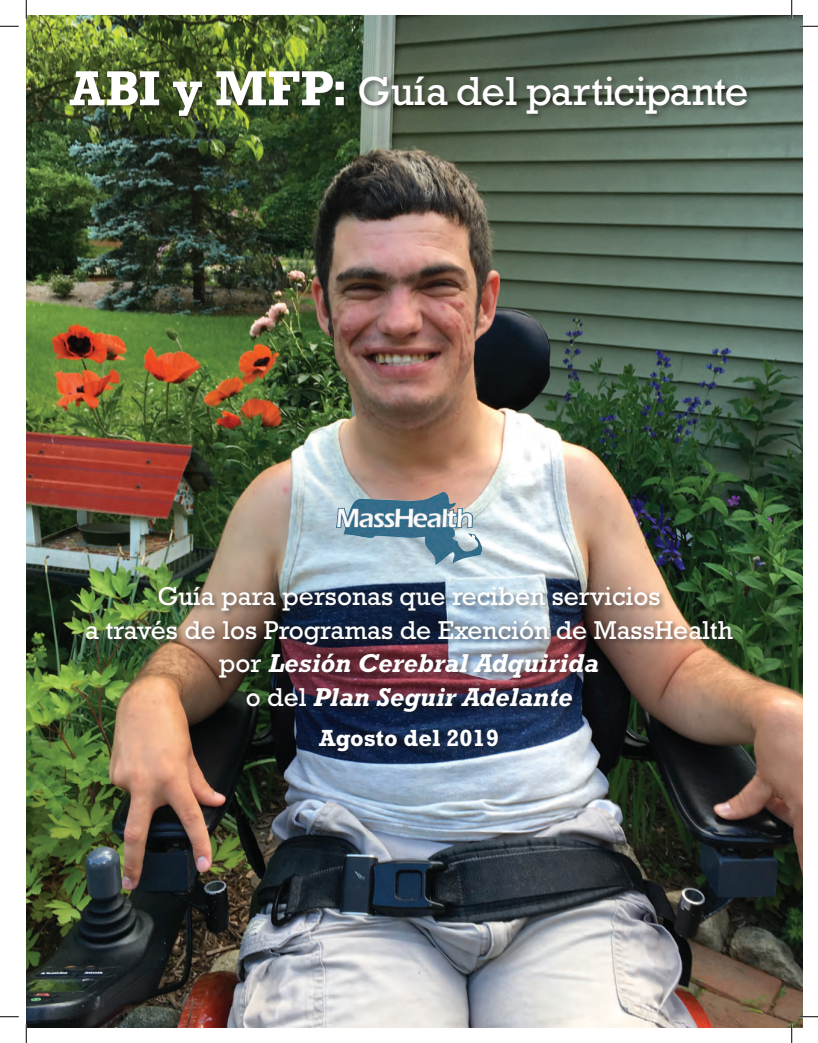
<style>
.page{position:relative;width:818px;height:1043px;background:#fff}
.page>*{position:absolute;margin:0;border:0;box-sizing:border-box;transform-origin:0 0}
.t1{font:41.25px "Rockwell Std";color:#fff}
.t2{font:26.25px/33.8px "Rockwell Std";color:#fff;text-align:center}
.Body{font:700 23.75px "Rockwell Std";color:#fff}
.s1{font-weight:700;font-size:50px}
.s2{font-weight:700;font-style:italic}
</style>
<div class="page">
<img style="left:26px;top:15px;width:776px;height:1013px">
<div style="left:317px;top:727px;width:190px;height:34px;background:#231f20;opacity:.5"></div>
<div style="left:68px;top:70px;width:686px;height:648px;background:#231f20;opacity:.5"></div>
<img style="left:337px;top:492px;width:145px;height:73px">
<svg style="left:0;top:25px;width:19px;height:2px"></svg>
<svg style="left:799px;top:25px;width:19px;height:2px"></svg>
<svg style="left:0;top:1016px;width:19px;height:1px"></svg>
<svg style="left:799px;top:1015px;width:19px;height:2px"></svg>
<svg style="left:25px;top:0;width:2px;height:19px"></svg>
<svg style="left:25px;top:1024px;width:2px;height:18px"></svg>
<svg style="left:790px;top:0;width:2px;height:19px"></svg>
<svg style="left:790px;top:1024px;width:2px;height:18px"></svg>
<p class="t1" style="left:70px;top:67px;width:680px"><span class="s1">ABI y MFP:</span> Guía del participante</p>
<p class="t2" style="left:85px;top:579px;width:649px">Guía para personas que reciben servicios<br>a través de los Programas de Exención de MassHealth por <span class="s2">Lesión Cerebral Adquirida<br></span>o del <span class="s2">Plan Seguir Adelante</span></p>
<p class="Body" style="left:319px;top:724px;width:181px">Agosto del 2019</p>
</div>
